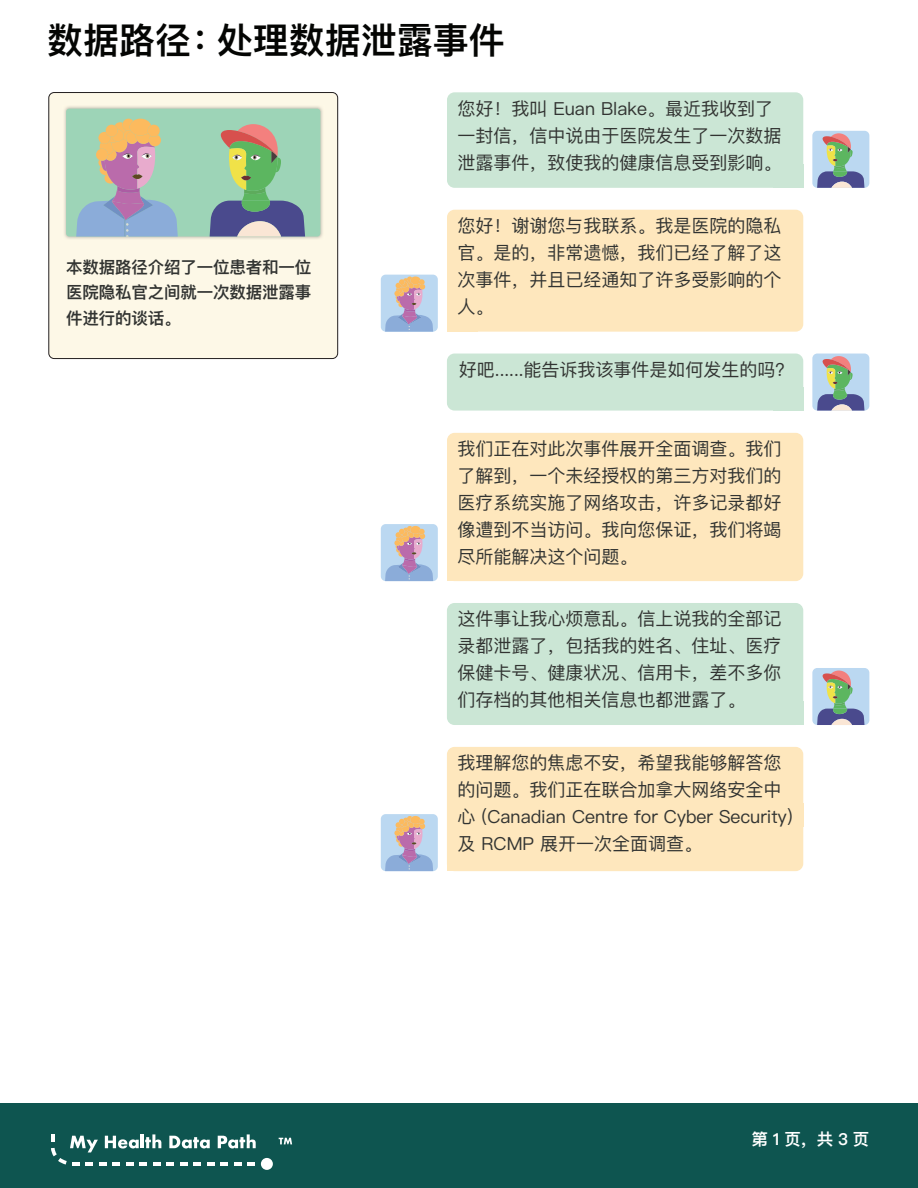
<style>
.page{position:relative;width:918px;height:1188px;background:#fff}
.page>*{position:absolute;margin:0;border:0;box-sizing:border-box;transform-origin:0 0}
.t1{font:600 36px "Ping Fang SC";color:#040503}
.t2{font:18px/27px "Ping Fang SC";color:#323432;text-align:justify}
.t3{font:600 16.5px/25.5px "Ping Fang SC";letter-spacing:-.01em;color:#323432;text-align:justify}
.t4{font:600 16.5px "Ping Fang SC";color:#fff}
</style>
<div class="page">
<div style="left:0;top:1104px;width:918px;height:84px;background:#0e5550"></div>
<svg style="left:279px;top:1138px;width:13px;height:6px"></svg>
<svg style="left:51px;top:1134px;width:205px;height:32px"></svg>
<div style="left:261px;top:1158px;width:12px;height:12px;background:#fff;border-radius:50%"></div>
<div style="left:447px;top:92px;width:356px;height:96px;background:#cbe6d5;border-radius:8px"></div>
<div style="left:447px;top:747px;width:356px;height:124px;background:#fee7bd;border-radius:8px"></div>
<div style="left:447px;top:354px;width:356px;height:57px;background:#cbe6d5;border-radius:8px"></div>
<div style="left:447px;top:603px;width:356px;height:122px;background:#cbe6d5;border-radius:8px"></div>
<div style="left:447px;top:210px;width:356px;height:122px;background:#fee7bd;border-radius:8px"></div>
<div style="left:447px;top:433px;width:356px;height:148px;background:#fee7bd;border-radius:8px"></div>
<div style="left:773px;top:164px;width:30px;height:24px;background:#cbe6d5"></div>
<div style="left:773px;top:387px;width:30px;height:24px;background:#cbe6d5"></div>
<div style="left:773px;top:701px;width:30px;height:24px;background:#cbe6d5"></div>
<div style="left:447px;top:847px;width:30px;height:24px;background:#fee7bd"></div>
<div style="left:447px;top:308px;width:30px;height:24px;background:#fee7bd"></div>
<div style="left:447px;top:557px;width:30px;height:24px;background:#fee7bd"></div>
<div style="left:49px;top:93px;width:289px;height:266px;background:#fdf8e7;border-radius:5px"></div>
<div style="left:49px;top:92px;width:289px;height:267px;border:1px solid #231f20;border-radius:5px"></div>
<img style="left:64px;top:106px;width:259px;height:133px">
<svg style="left:66px;top:109px;width:254px;height:128px;background:#9cbbac"></svg>
<img style="left:221px;top:130px;width:56px;height:26px">
<svg style="left:812px;top:131px;width:57px;height:57px;background:#9eb7c3"></svg>
<img style="left:823px;top:136px;width:28px;height:13px">
<svg style="left:812px;top:354px;width:57px;height:57px;background:#9eb7c3"></svg>
<img style="left:823px;top:359px;width:28px;height:13px">
<svg style="left:812px;top:668px;width:57px;height:57px;background:#9eb7c3"></svg>
<img style="left:823px;top:673px;width:28px;height:13px">
<svg style="left:381px;top:275px;width:57px;height:57px;background:#babcd1"></svg>
<svg style="left:381px;top:524px;width:57px;height:57px;background:#babcd1"></svg>
<svg style="left:381px;top:814px;width:57px;height:57px;background:#babcd1"></svg>
<h1 class="t1" style="left:47px;top:18px;width:459px">数据路径：处理数据泄露事件</h1>
<p class="t3" style="left:66px;top:254px;width:247px">本数据路径介绍了一位患者和一位医院隐私官之间就一次数据泄露事件进行的谈话。</p>
<p class="t2" style="left:457px;top:95px;width:326px;text-align:left">您好！我叫 Euan Blake。最近我收到了一封信，信中说由于医院发生了一次数据泄露事件，致使我的健康信息受到影响。</p>
<p class="t2" style="left:458px;top:212px;width:325px">您好！谢谢您与我联系。我是医院的隐私官。是的，非常遗憾，我们已经了解了这次事件，并且已经通知了许多受影响的个人。</p>
<p class="t2" style="left:459px;top:356px;width:336px">好吧......能告诉我该事件是如何发生的吗？</p>
<p class="t2" style="left:458px;top:435px;width:325px">我们正在对此次事件展开全面调查。我们了解到，一个未经授权的第三方对我们的医疗系统实施了网络攻击，许多记录都好像遭到不当访问。我向您保证，我们将竭尽所能解决这个问题。</p>
<p class="t2" style="left:457px;top:605px;width:326px">这件事让我心烦意乱。信上说我的全部记录都泄露了，包括我的姓名、住址、医疗保健卡号、健康状况、信用卡，差不多你们存档的其他相关信息也都泄露了。</p>
<p class="t2" style="left:458px;top:749px;width:337px;text-align:left">我理解您的焦虑不安，希望我能够解答您的问题。我们正在联合加拿大网络安全中心 (Canadian Centre for Cyber Security)及 RCMP 展开一次全面调查。</p>
<p class="t4" style="left:752px;top:1129px;width:119px">第 1 页，共 3 页</p>
</div>
